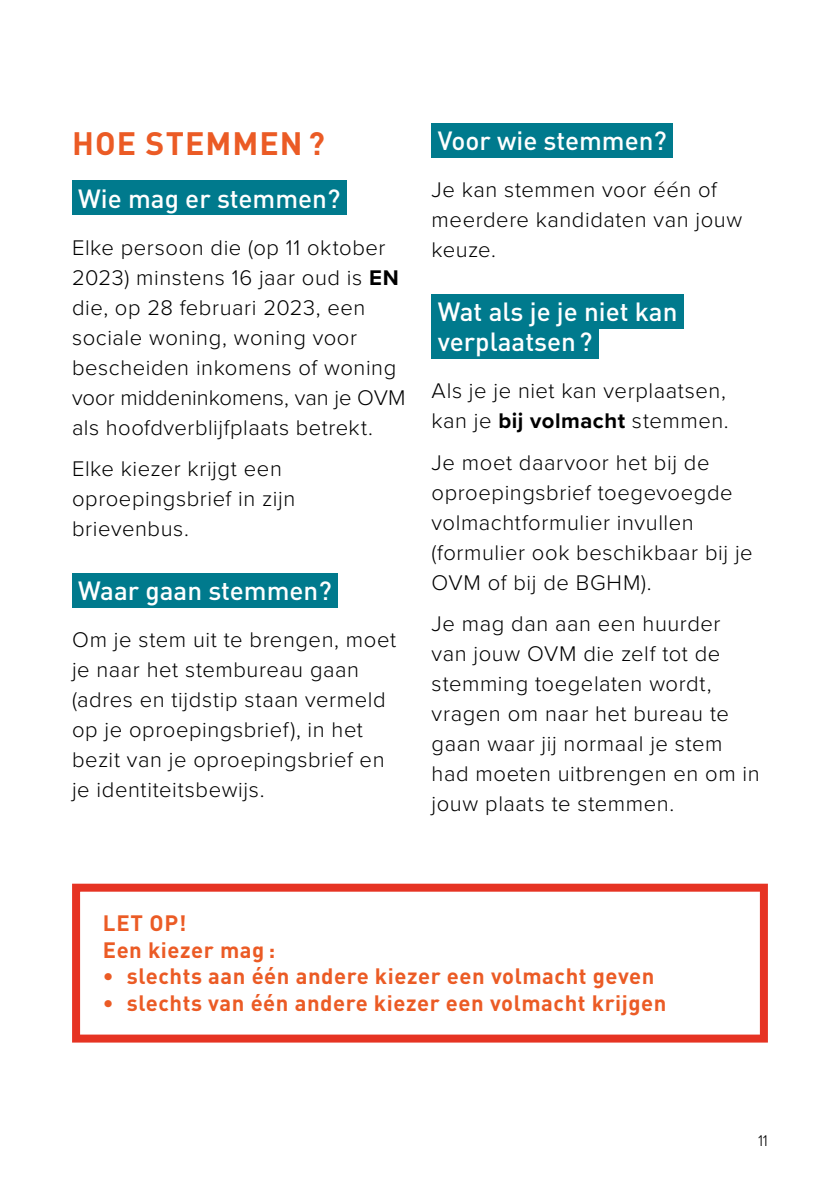
<style>
.page{position:relative;width:840px;height:1191px;background:#fff}
.page>*{position:absolute;margin:0;border:0;box-sizing:border-box;transform-origin:0 0}
.t1{font:700 32px "DINOT";letter-spacing:.03em;color:#eb5b25}
.t2{font:500 26px/30px "DINOT";color:#fff}
.t3{font:300 22px/30px "Proxima Nova";letter-spacing:.025em;color:#000}
.t4{font:700 22px/26.4px "DINOT";letter-spacing:.025em;color:#eb5b25}
.t5{font:300 16px "Proxima Nova";color:#000}
.s1{font-weight:700}
</style>
<div class="page">
<div style="left:72px;top:181px;width:274px;height:34px;background:#007a8d"></div>
<div style="left:72px;top:573px;width:266px;height:34px;background:#007a8d"></div>
<div style="left:431px;top:123px;width:241px;height:34px;background:#007a8d"></div>
<div style="left:431px;top:294px;width:252px;height:34px;background:#007a8d"></div>
<div style="left:431px;top:324px;width:167px;height:34px;background:#007a8d"></div>
<svg style="left:72px;top:883px;width:695px;height:159px"></svg>
<h1 class="t1" style="left:72px;top:122px;width:254px">HOE STEMMEN ?</h1>
<p class="t2" style="left:78px;top:183px;width:263px">Wie mag er stemmen?</p>
<p class="t3" style="left:72px;top:231px;width:335px">Elke persoon die (op 11 oktober<br>2023) minstens 16 jaar oud is <span class="s1">EN </span>die, op 28 februari 2023, een sociale woning, woning voor bescheiden inkomens of woning voor middeninkomens, van je OVM als hoofdverblijfplaats betrekt.</p>
<p class="t3" style="left:72px;top:452px;width:224px">Elke kiezer krijgt een oproepingsbrief in zijn brievenbus.</p>
<p class="t2" style="left:78px;top:575px;width:255px">Waar gaan stemmen?</p>
<p class="t3" style="left:72px;top:623px;width:325px">Om je stem uit te brengen, moet je naar het stembureau gaan (adres en tijdstip staan vermeld op je oproepingsbrief), in het bezit van je oproepingsbrief en je identiteitsbewijs.</p>
<p class="t2" style="left:437px;top:125px;width:230px">Voor wie stemmen?</p>
<p class="t3" style="left:431px;top:174px;width:312px">Je kan stemmen voor één of meerdere kandidaten van jouw keuze.</p>
<p class="t2" style="left:437px;top:296px;width:241px">Wat als je je niet kan verplaatsen ?</p>
<p class="t3" style="left:431px;top:375px;width:298px">Als je je niet kan verplaatsen, kan je <span class="s1">bij volmacht</span> stemmen.</p>
<p class="t3" style="left:431px;top:446px;width:322px">Je moet daarvoor het bij de oproepingsbrief toegevoegde volmachtformulier invullen (formulier ook beschikbaar bij je<br>OVM of bij de BGHM).</p>
<p class="t3" style="left:431px;top:607px;width:329px">Je mag dan aan een huurder van jouw OVM die zelf tot de stemming toegelaten wordt, vragen om naar het bureau te gaan waar jij normaal je stem had moeten uitbrengen en om in jouw plaats te stemmen.</p>
<p class="t4" style="left:103px;top:909px;width:174px">LET OP!<br>Een kiezer mag :</p>
<p class="t4" style="left:103px;top:962px;width:553px">• slechts aan één andere kiezer een volmacht geven</p>
<p class="t4" style="left:103px;top:988px;width:565px">• slechts van één andere kiezer een volmacht krijgen</p>
<p class="t5" style="left:757px;top:1128px;width:11px">11</p>
</div>
